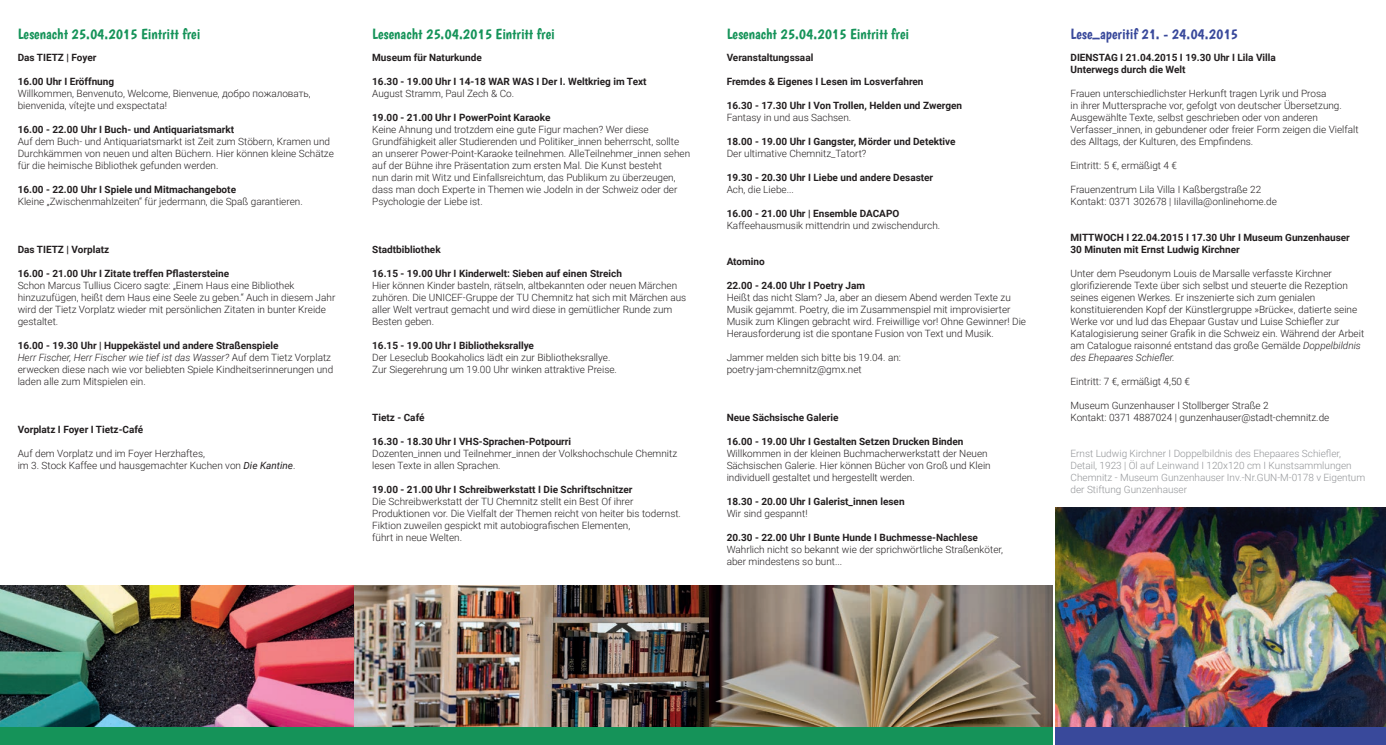
<style>
.page{position:relative;width:1386px;height:745px;background:#fff}
.page>*{position:absolute;margin:0;border:0;box-sizing:border-box;transform-origin:0 0}
.t1{font:15px "Boogaloo";color:#159359}
.t2{font:15px "Boogaloo";color:#39499b}
.t3{font:300 10px/12px "Roboto";color:#231f20}
.t4{font:700 10px/12px "Roboto";color:#231f20}
.t5{font:300 10px/12px "Roboto";color:#939598}
.s1{font-weight:700}
.s2{font-style:italic}
.s3{font-weight:400;font-style:italic}
</style>
<div class="page">
<img style="left:0;top:585px;width:1052px;height:141px">
<img style="left:1055px;top:507px;width:330px;height:219px">
<div style="left:1055px;top:726px;width:330px;height:18px;background:#39499b"></div>
<div style="left:0;top:726px;width:1052px;height:18px;background:#159359"></div>
<h1 class="t1" style="left:18px;top:25px;width:184px">Lesenacht 25.04.2015 Eintritt frei</h1>
<h1 class="t1" style="left:372px;top:25px;width:184px">Lesenacht 25.04.2015 Eintritt frei</h1>
<h1 class="t1" style="left:726px;top:25px;width:184px">Lesenacht 25.04.2015 Eintritt frei</h1>
<h1 class="t2" style="left:1070px;top:25px;width:169px">Lese_aperitif 21. - 24.04.2015</h1>
<p class="t4" style="left:18px;top:51px;width:80px">Das TIETZ | Foyer</p>
<p class="t4" style="left:18px;top:75px;width:98px">16.00 Uhr I Eröffnung</p>
<p class="t3" style="left:18px;top:87px;width:295px">Willkommen, Benvenuto, Welcome, Bienvenue, добро пожаловать, bienvenida, vítejte und exspectata!</p>
<p class="t4" style="left:18px;top:123px;width:218px">16.00 - 22.00 Uhr I Buch- und Antiquariatsmarkt</p>
<p class="t3" style="left:18px;top:135px;width:318px">Auf dem Buch- und Antiquariatsmarkt ist Zeit zum Stöbern, Kramen und<br>Durchkämmen von neuen und alten Büchern. Hier können kleine Schätze für die heimische Bibliothek gefunden werden.</p>
<p class="t4" style="left:18px;top:183px;width:220px">16.00 - 22.00 Uhr I Spiele und Mitmachangebote</p>
<p class="t3" style="left:18px;top:195px;width:286px">Kleine „Zwischenmahlzeiten“ für jedermann, die Spaß garantieren.</p>
<p class="t4" style="left:18px;top:243px;width:93px">Das TIETZ | Vorplatz</p>
<p class="t4" style="left:18px;top:267px;width:213px">16.00 - 21.00 Uhr I Zitate treffen Pflastersteine</p>
<p class="t3" style="left:18px;top:279px;width:319px">Schon Marcus Tullius Cicero sagte: „Einem Haus eine Bibliothek hinzuzufügen, heißt dem Haus eine Seele zu geben.“ Auch in diesem Jahr wird der Tietz Vorplatz wieder mit persönlichen Zitaten in bunter Kreide gestaltet.</p>
<p class="t3" style="left:18px;top:339px;width:317px"><span class="s1">16.00 - 19.30 Uhr | Huppekästel und andere Straßenspiele<br></span><span class="s2">Herr Fischer, Herr Fischer wie tief ist das Wasser?</span> Auf dem Tietz Vorplatz erwecken diese nach wie vor beliebten Spiele Kindheitserinnerungen und laden alle zum Mitspielen ein.</p>
<p class="t4" style="left:18px;top:423px;width:127px">Vorplatz I Foyer I Tietz-Café</p>
<p class="t3" style="left:18px;top:447px;width:279px">Auf dem Vorplatz und im Foyer Herzhaftes,<br>im 3. Stock Kaffee und hausgemachter Kuchen von <span class="s3">Die Kantine</span>.</p>
<p class="t4" style="left:372px;top:51px;width:111px">Museum für Naturkunde</p>
<p class="t4" style="left:372px;top:75px;width:276px">16.30 - 19.00 Uhr I 14-18 WAR WAS I Der I. Weltkrieg im Text</p>
<p class="t3" style="left:372px;top:87px;width:143px">August Stramm, Paul Zech &amp; Co.</p>
<p class="t4" style="left:372px;top:111px;width:180px">19.00 - 21.00 Uhr I PowerPoint Karaoke</p>
<p class="t3" style="left:372px;top:123px;width:319px">Keine Ahnung und trotzdem eine gute Figur machen? Wer diese Grundfähigkeit aller Studierenden und Politiker_innen beherrscht, sollte an unserer Power-Point-Karaoke teilnehmen. AlleTeilnehmer_innen sehen auf der Bühne ihre Präsentation zum ersten Mal. Die Kunst besteht<br>nun darin mit Witz und Einfallsreichtum, das Publikum zu überzeugen, dass man doch Experte in Themen wie Jodeln in der Schweiz oder der Psychologie der Liebe ist.</p>
<p class="t4" style="left:372px;top:243px;width:70px">Stadtbibliothek</p>
<p class="t4" style="left:372px;top:267px;width:251px">16.15 - 19.00 Uhr I Kinderwelt: Sieben auf einen Streich</p>
<p class="t3" style="left:372px;top:279px;width:316px">Hier können Kinder basteln, rätseln, altbekannten oder neuen Märchen zuhören. Die UNICEF-Gruppe der TU Chemnitz hat sich mit Märchen aus aller Welt vertraut gemacht und wird diese in gemütlicher Runde zum Besten geben.</p>
<p class="t4" style="left:372px;top:339px;width:163px">16.15 - 19.00 Uhr I Bibliotheksrallye</p>
<p class="t3" style="left:372px;top:351px;width:246px">Der Leseclub Bookaholics lädt ein zur Bibliotheksrallye.<br>Zur Siegerehrung um 19.00 Uhr winken attraktive Preise.</p>
<p class="t4" style="left:372px;top:411px;width:54px">Tietz - Café</p>
<p class="t4" style="left:372px;top:435px;width:200px">16.30 - 18.30 Uhr I VHS-Sprachen-Potpourri</p>
<p class="t3" style="left:372px;top:447px;width:306px">Dozenten_innen und Teilnehmer_innen der Volkshochschule Chemnitz lesen Texte in allen Sprachen.</p>
<p class="t4" style="left:372px;top:483px;width:262px">19.00 - 21.00 Uhr I Schreibwerkstatt I Die Schriftschnitzer</p>
<p class="t3" style="left:372px;top:495px;width:310px">Die Schreibwerkstatt der TU Chemnitz stellt ein Best Of ihrer Produktionen vor. Die Vielfalt der Themen reicht von heiter bis todernst.<br>Fiktion zuweilen gespickt mit autobiografischen Elementen,<br>führt in neue Welten.</p>
<p class="t4" style="left:1070px;top:51px;width:207px">DIENSTAG I 21.04.2015 I 19.30 Uhr I Lila Villa<br>Unterwegs durch die Welt</p>
<p class="t3" style="left:1070px;top:87px;width:290px">Frauen unterschiedlichster Herkunft tragen Lyrik und Prosa<br>in ihrer Muttersprache vor, gefolgt von deutscher Übersetzung.<br>Ausgewählte Texte, selbst geschrieben oder von anderen Verfasser_innen, in gebundener oder freier Form zeigen die Vielfalt des Alltags, der Kulturen, des Empfindens.</p>
<p class="t3" style="left:1070px;top:159px;width:108px">Eintritt: 5 €, ermäßigt 4 €</p>
<p class="t3" style="left:1070px;top:183px;width:208px">Frauenzentrum Lila Villa I Kaßbergstraße 22<br>Kontakt: 0371 302678 | Iilavilla@onlinehome.de</p>
<p class="t4" style="left:1070px;top:231px;width:281px">MITTWOCH I 22.04.2015 I 17.30 Uhr I Museum Gunzenhauser<br>30 Minuten mit Ernst Ludwig Kirchner</p>
<p class="t3" style="left:1070px;top:267px;width:295px">Unter dem Pseudonym Louis de Marsalle verfasste Kirchner glorifizierende Texte über sich selbst und steuerte die Rezeption seines eigenen Werkes. Er inszenierte sich zum genialen konstituierenden Kopf der Künstlergruppe »Brücke«, datierte seine Werke vor und lud das Ehepaar Gustav und Luise Schiefler zur Katalogisierung seiner Grafik in die Schweiz ein. Während der Arbeit am Catalogue raisonné entstand das große Gemälde <span class="s2">Doppelbildnis des Ehepaares Schiefler.</span></p>
<p class="t3" style="left:1070px;top:375px;width:121px">Eintritt: 7 €, ermäßigt 4,50 €</p>
<p class="t3" style="left:1070px;top:399px;width:260px">Museum Gunzenhauser I Stollberger Straße 2<br>Kontakt: 0371 4887024 | gunzenhauser@stadt-chemnitz.de</p>
<p class="t5" style="left:1070px;top:447px;width:296px">Ernst Ludwig Kirchner I Doppelbildnis des Ehepaares Schiefler, Detail, 1923 | Öl auf Leinwand I 120x120 cm I Kunstsammlungen Chemnitz - Museum Gunzenhauser Inv.-Nr.GUN-M-0178 v Eigentum der Stiftung Gunzenhauser</p>
<p class="t4" style="left:726px;top:51px;width:88px">Veranstaltungssaal</p>
<p class="t4" style="left:726px;top:75px;width:198px">Fremdes &amp; Eigenes I Lesen im Losverfahren</p>
<p class="t4" style="left:726px;top:99px;width:237px">16.30 - 17.30 Uhr I Von Trollen, Helden und Zwergen</p>
<p class="t3" style="left:726px;top:111px;width:126px">Fantasy in und aus Sachsen.</p>
<p class="t4" style="left:726px;top:135px;width:230px">18.00 - 19.00 Uhr I Gangster, Mörder und Detektive</p>
<p class="t3" style="left:726px;top:147px;width:141px">Der ultimative Chemnitz_Tatort?</p>
<p class="t4" style="left:726px;top:171px;width:208px">19.30 - 20.30 Uhr I Liebe und andere Desaster</p>
<p class="t3" style="left:726px;top:183px;width:69px">Ach, die Liebe...</p>
<p class="t4" style="left:726px;top:207px;width:174px">16.00 - 21.00 Uhr | Ensemble DACAPO</p>
<p class="t3" style="left:726px;top:219px;width:215px">Kaffeehausmusik mittendrin und zwischendurch.</p>
<p class="t4" style="left:726px;top:255px;width:40px">Atomino</p>
<p class="t4" style="left:726px;top:279px;width:140px">22.00 - 24.00 Uhr I Poetry Jam</p>
<p class="t3" style="left:726px;top:291px;width:301px">Heißt das nicht Slam? Ja, aber an diesem Abend werden Texte zu Musik gejammt. Poetry, die im Zusammenspiel mit improvisierter Musik zum Klingen gebracht wird. Freiwillige vor! Ohne Gewinner! Die Herausforderung ist die spontane Fusion von Text und Musik.</p>
<p class="t3" style="left:726px;top:351px;width:176px">Jammer melden sich bitte bis 19.04. an: poetry-jam-chemnitz@gmx.net</p>
<p class="t4" style="left:726px;top:411px;width:113px">Neue Sächsische Galerie</p>
<p class="t4" style="left:726px;top:435px;width:238px">16.00 - 19.00 Uhr I Gestalten Setzen Drucken Binden</p>
<p class="t3" style="left:726px;top:447px;width:265px">Willkommen in der kleinen Buchmacherwerkstatt der Neuen<br>Sächsischen Galerie. Hier können Bücher von Groß und Klein individuell gestaltet und hergestellt werden.</p>
<p class="t4" style="left:726px;top:495px;width:179px">18.30 - 20.00 Uhr I Galerist_innen lesen</p>
<p class="t3" style="left:726px;top:507px;width:82px">Wir sind gespannt!</p>
<p class="t4" style="left:726px;top:531px;width:253px">20.30 - 22.00 Uhr I Bunte Hunde I Buchmesse-Nachlese</p>
<p class="t3" style="left:726px;top:543px;width:278px">Wahrlich nicht so bekannt wie der sprichwörtliche Straßenköter, aber mindestens so bunt...</p>
</div>
